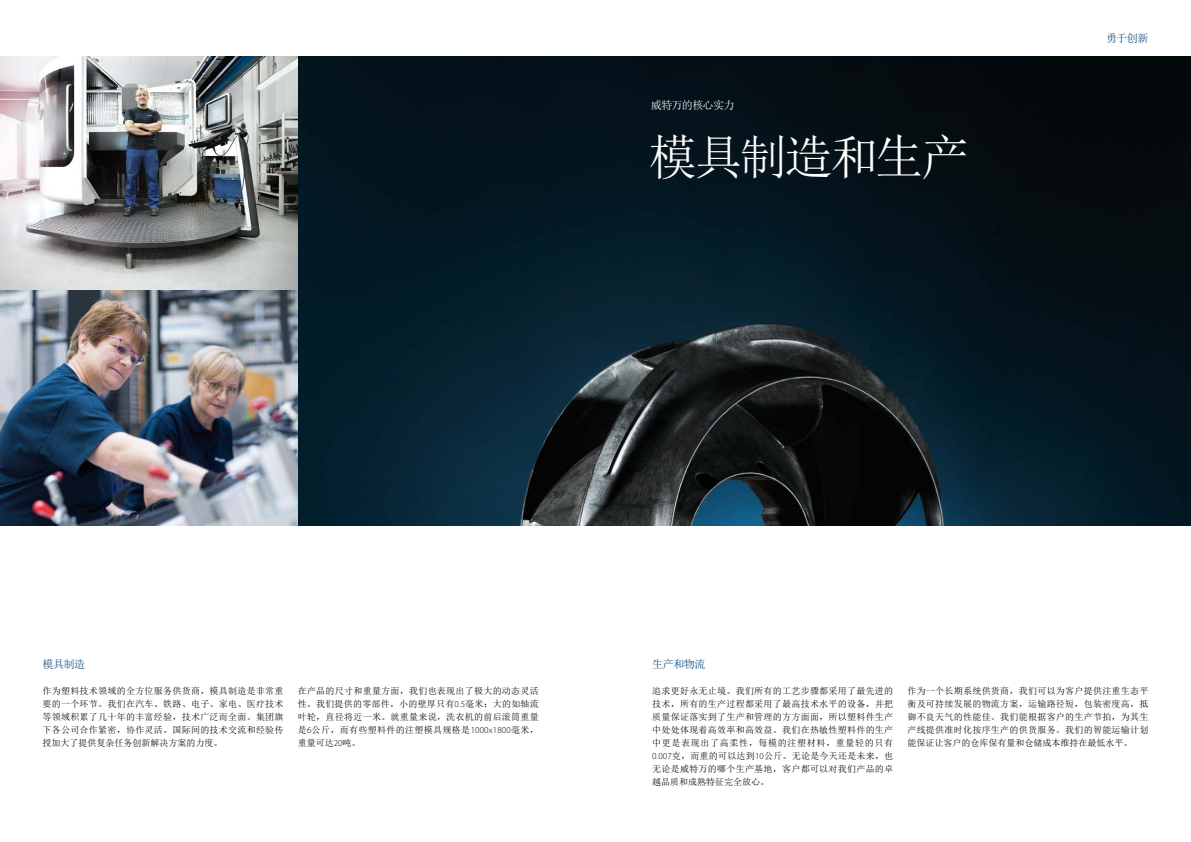
<style>
.page{position:relative;width:1191px;height:842px;background:#fff}
.page>*{position:absolute;margin:0;border:0;box-sizing:border-box;transform-origin:0 0}
.t1{font:48px "Sim Sun";letter-spacing:-.055em;color:#fff}
.t2{font:11px "Sim Sun";letter-spacing:-.04em;color:#004177}
.t3{font:11px "Sim Sun";letter-spacing:-.06em;color:#fff}
.t4{font:9px/13px "Sim Sun";letter-spacing:.03em;color:#000;text-align:justify}
.s1{font-family:"Myriad Pro";font-weight:300}
</style>
<div class="page">
<img style="left:0;top:57px;width:1191px;height:468px">
<p class="t3" style="left:651px;top:99px;width:85px">威特万的核心实力</p>
<h1 class="t1" style="left:648px;top:132px;width:322px">模具制造和生产</h1>
<p class="t2" style="left:1106px;top:33px;width:44px">勇于创新</p>
<p class="t2" style="left:43px;top:658px;width:44px">模具制造</p>
<p class="t2" style="left:652px;top:658px;width:55px">生产和物流</p>
<p class="t4" style="left:43px;top:684px;width:242px">作为塑料技术领域的全方位服务供货商，模具制造是非常重要的一个环节。我们在汽车、铁路、电子、家电、医疗技术等领域积累了几十年的丰富经验，技术广泛而全面。集团旗下各公司合作紧密，协作灵活。国际间的技术交流和经验传授加大了提供复杂任务创新解决方案的力度。</p>
<p class="t4" style="left:652px;top:684px;width:243px">追求更好永无止境。我们所有的工艺步骤都采用了最先进的技术，所有的生产过程都采用了最高技术水平的设备，并把质量保证落实到了生产和管理的方方面面，所以塑料件生产中处处体现着高效率和高效益。我们在热敏性塑料件的生产中更是表现出了高柔性，每模的注塑材料，重量轻的只有<span class="s1">0.007</span>克，而重的可以达到<span class="s1">10</span>公斤。无论是今天还是未来，也无论是威特万的哪个生产基地，客户都可以对我们产品的卓越品质和成熟特征完全放心。</p>
<p class="t4" style="left:298px;top:684px;width:243px">在产品的尺寸和重量方面，我们也表现出了极大的动态灵活性。我们提供的零部件，小的壁厚只有<span class="s1">0.5</span>毫米；大的如轴流叶轮，直径将近一米。就重量来说，洗衣机的前后滚筒重量是<span class="s1">6</span>公斤，而有些塑料件的注塑模具规格是<span class="s1">1000x1800</span>毫米，重量可达<span class="s1">20</span>吨。</p>
<p class="t4" style="left:907px;top:684px;width:242px">作为一个长期系统供货商，我们可以为客户提供注重生态平衡及可持续发展的物流方案，运输路径短，包装密度高，抵御不良天气的性能佳。我们能根据客户的生产节拍，为其生产线提供准时化按序生产的供货服务。我们的智能运输计划能保证让客户的仓库保有量和仓储成本维持在最低水平。</p>
</div>
